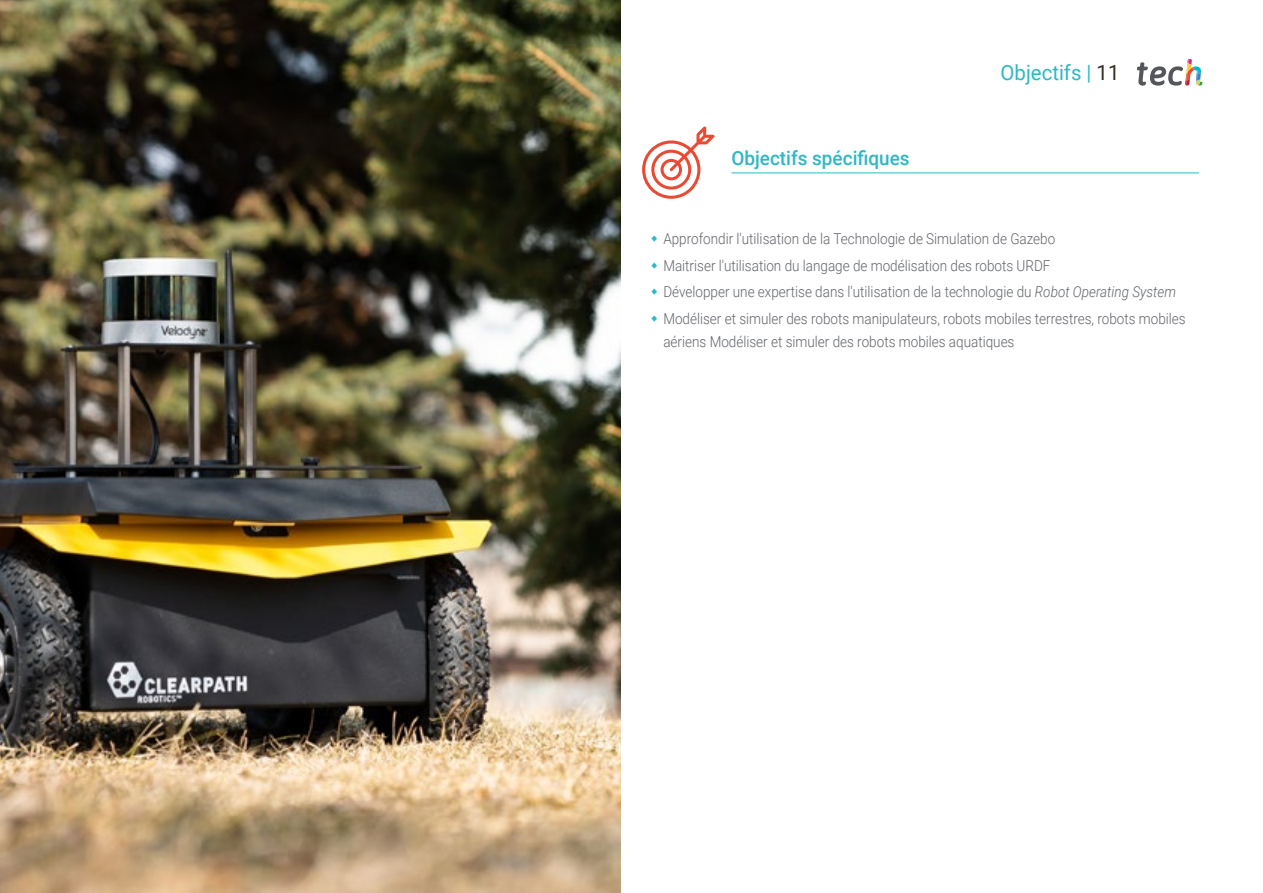
<style>
.page{position:relative;width:1263px;height:893px;background:#fff}
.page>*{position:absolute;margin:0;border:0;box-sizing:border-box;transform-origin:0 0}
.t1{font:21px "Roboto";color:#2db8c5}
.t2{font:500 19.5px "Roboto";color:#2db8c5}
.t3{font:300 15px/26.7px "Roboto";color:#61646a;scale:.9 1}
.s1{color:#312e20}
.s2{font-style:italic}
</style>
<div class="page">
<svg style="left:1137px;top:59px;width:65px;height:27px"></svg>
<hr style="left:731px;top:173px;width:468px;height:1px;background:#2db8c5">
<svg style="left:642px;top:126px;width:72px;height:73px"></svg>
<img style="left:0;top:0;width:621px;height:893px">
<h2 class="t2" style="left:731px;top:144px;width:180px">Objectifs spécifiques</h2>
<h1 class="t1" style="left:1000px;top:57px;width:120px">Objectifs | <span class="s1">11</span></h1>
<p class="t3" style="left:663px;top:225px;width:582px">Approfondir l'utilisation de la Technologie de Simulation de Gazebo<br>Maitriser l'utilisation du langage de modélisation des robots URDF<br>Développer une expertise dans l'utilisation de la technologie du <span class="s2">Robot Operating System </span>Modéliser et simuler des robots manipulateurs, robots mobiles terrestres, robots mobiles</p>
<p class="t3" style="left:663px;top:327px;width:392px">aériens Modéliser et simuler des robots mobiles aquatiques</p>
</div>
